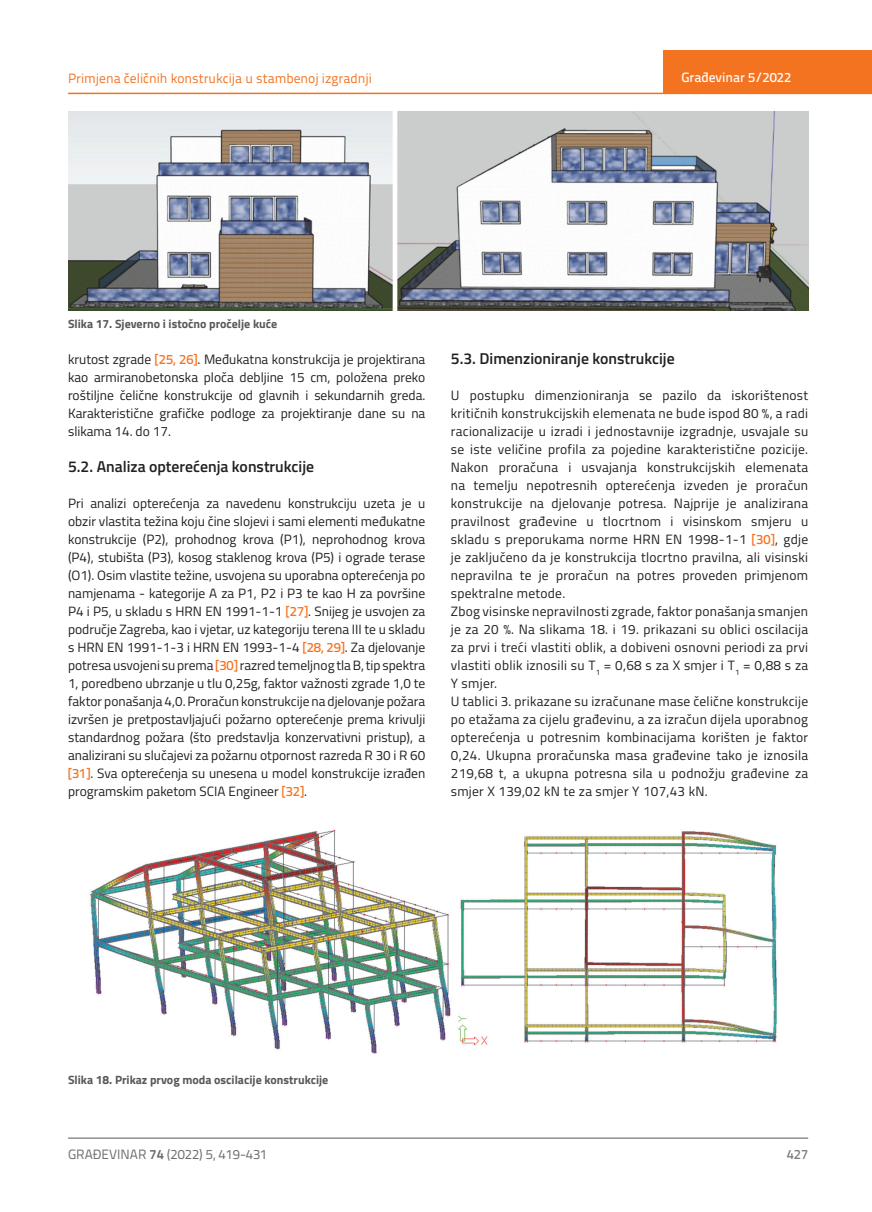
<style>
.page{position:relative;width:872px;height:1212px;background:#fff}
.page>*{position:absolute;margin:0;border:0;box-sizing:border-box;transform-origin:0 0}
.t1{font:600 15.75px "Titillium";color:#231f20}
.t2{font:13.5px/18px "Titillium";letter-spacing:.02em;color:#231f20;text-align:justify}
.t3{font:13.5px "Titillium Text 22 L";color:#f47321}
.t4{font:13.5px "Titillium Text 22 L";color:#6c6d70}
.t5{font:500 13.5px "Titillium Text 22 L";color:#fff}
.t6{font:500 13.5px "Titillium Text 22 L";color:#787a7d}
.t7{font:700 12px "Titillium";color:#57585a}
.s1{font-family:"Titillium Text 22 L";font-weight:500;color:#f47321}
.s2{font-weight:700}
</style>
<div class="page">
<hr style="left:68px;top:93px;width:804px;height:1px;background:#f47321">
<div style="left:663px;top:50px;width:209px;height:44px;background:#f47321"></div>
<hr style="left:68px;top:1138px;width:740px;height:1px;background:#57585a">
<img style="left:68px;top:112px;width:740px;height:199px">
<img style="left:90px;top:829px;width:687px;height:225px">
<p class="t3" style="left:68px;top:68px;width:305px">Primjena čeličnih konstrukcija u stambenoj izgradnji</p>
<p class="t5" style="left:681px;top:67px;width:111px">Građevinar 5/2022</p>
<p class="t7" style="left:68px;top:314px;width:211px">Slika 17. Sjeverno i istočno pročelje kuće</p>
<p class="t2" style="left:68px;top:349px;width:359px">krutost zgrade <span class="s1">[25, 26]</span>. Međukatna konstrukcija je projektirana kao armiranobetonska ploča debljine 15 cm, položena preko roštiljne čelične konstrukcije od glavnih i sekundarnih greda.<br>Karakteristične grafičke podloge za projektiranje dane su na slikama 14. do 17.</p>
<p class="t1" style="left:68px;top:454px;width:247px">5.2. Analiza opterećenja konstrukcije</p>
<p class="t2" style="left:68px;top:493px;width:359px">Pri analizi opterećenja za navedenu konstrukciju uzeta je u obzir vlastita težina koju čine slojevi i sami elementi međukatne konstrukcije (P2), prohodnog krova (P1), neprohodnog krova (P4), stubišta (P3), kosog staklenog krova (P5) i ograde terase (O1). Osim vlastite težine, usvojena su uporabna opterećenja po namjenama - kategorije A za P1, P2 i P3 te kao H za površine P4 i P5, u skladu s HRN EN 1991-1-1 <span class="s1">[27]</span>. Snijeg je usvojen za područje Zagreba, kao i vjetar, uz kategoriju terena III te u skladu s HRN EN 1991-1-3 i HRN EN 1993-1-4 <span class="s1">[28, 29]</span>. Za djelovanje potresa usvojeni su prema <span class="s1">[30]</span> razred temeljnog tla B, tip spektra 1, poredbeno ubrzanje u tlu 0,25g, faktor važnosti zgrade 1,0 te faktor ponašanja 4,0. Proračun konstrukcije na djelovanje požara izvršen je pretpostavljajući požarno opterećenje prema krivulji standardnog požara (što predstavlja konzervativni pristup), a analizirani su slučajevi za požarnu otpornost razreda R 30 i R 60 <span class="s1">[31]</span>. Sva opterećenja su unesena u model konstrukcije izrađen programskim paketom SCIA Engineer <span class="s1">[32]</span>.</p>
<p class="t1" style="left:451px;top:346px;width:225px">5.3. Dimenzioniranje konstrukcije</p>
<p class="t2" style="left:451px;top:385px;width:359px;text-align:left">U postupku dimenzioniranja se pazilo da iskorištenost kritičnih konstrukcijskih elemenata ne bude ispod 80 %, a radi racionalizacije u izradi i jednostavnije izgradnje, usvajale su se iste veličine profila za pojedine karakteristične pozicije.<br>Nakon proračuna i usvajanja konstrukcijskih elemenata na temelju nepotresnih opterećenja izveden je proračun konstrukcije na djelovanje potresa. Najprije je analizirana pravilnost građevine u tlocrtnom i visinskom smjeru u skladu s preporukama norme HRN EN 1998-1-1 <span class="s1">[30]</span>, gdje je zaključeno da je konstrukcija tlocrtno pravilna, ali visinski nepravilna te je proračun na potres proveden primjenom spektralne metode.<br>Zbog visinske nepravilnosti zgrade, faktor ponašanja smanjen je za 20 %. Na slikama 18. i 19. prikazani su oblici oscilacija za prvi i treći vlastiti oblik, a dobiveni osnovni periodi za prvi vlastiti oblik iznosili su T<sub>1</sub> = 0,68 s za X smjer i T<sub>1</sub> = 0,88 s za Y smjer.<br>U tablici 3. prikazane su izračunane mase čelične konstrukcije po etažama za cijelu građevinu, a za izračun dijela uporabnog opterećenja u potresnim kombinacijama korišten je faktor 0,24. Ukupna proračunska masa građevine tako je iznosila 219,68 t, a ukupna potresna sila u podnožju građevine za smjer X 139,02 kN te za smjer Y 107,43 kN.</p>
<p class="t7" style="left:68px;top:1071px;width:262px">Slika 18. Prikaz prvog moda oscilacije konstrukcije</p>
<p class="t4" style="left:68px;top:1144px;width:201px">GRAĐEVINAR <span class="s2">74</span> (2022) 5, 419-431</p>
<p class="t6" style="left:786px;top:1144px;width:23px">427</p>
</div>
